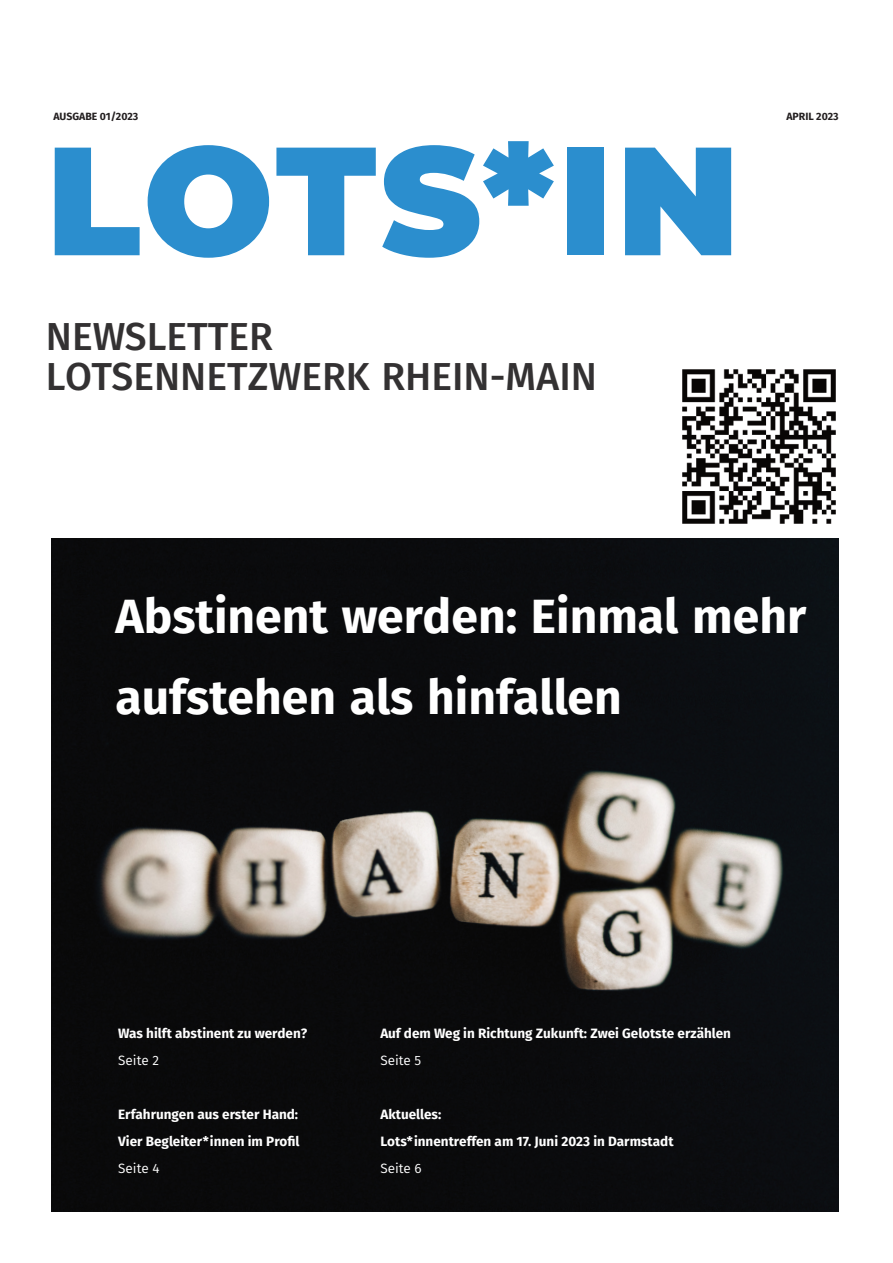
<style>
.page{position:relative;width:893px;height:1263px;background:#fff}
.page>*{position:absolute;margin:0;border:0;box-sizing:border-box;transform-origin:0 0}
.t1{font:900 153.75px "Montserrat";letter-spacing:.02em;color:#2b8ece}
.t2{font:700 48px/81px "Fira Sans";color:#fff}
.t3{font:500 39px/40.5px "Fira Sans";color:#333132}
.t4{font:700 13.5px/27px "Fira Sans";color:#fff}
.t5{font:13.5px "Fira Sans";color:#fff}
.t6{font:700 10.5px "Fira Sans";color:#231f20}
</style>
<div class="page">
<img style="left:51px;top:539px;width:788px;height:673px">
<img style="left:682px;top:369px;width:154px;height:155px">
<p class="t6" style="left:54px;top:110px;width:86px">AUSGABE 01/2023</p>
<p class="t6" style="left:786px;top:110px;width:54px">APRIL 2023</p>
<h1 class="t1" style="left:46px;top:106px;width:695px">LOTS*IN</h1>
<h3 class="t3" style="left:46px;top:316px;width:552px">NEWSLETTER<br>LOTSENNETZWERK RHEIN-MAIN</h3>
<h2 class="t2" style="left:115px;top:577px;width:692px">Abstinent werden: Einmal mehr aufstehen als hinfallen</h2>
<p class="t4" style="left:118px;top:1020px;width:191px">Was hilft abstinent zu werden?</p>
<p class="t5" style="left:118px;top:1053px;width:42px">Seite 2</p>
<p class="t4" style="left:118px;top:1101px;width:183px">Erfahrungen aus erster Hand:<br>Vier Begleiter*innen im Profil</p>
<p class="t5" style="left:118px;top:1161px;width:43px">Seite 4</p>
<p class="t4" style="left:380px;top:1020px;width:352px">Auf dem Weg in Richtung Zukunft: Zwei Gelotste erzählen</p>
<p class="t5" style="left:380px;top:1053px;width:42px">Seite 5</p>
<p class="t4" style="left:380px;top:1101px;width:295px">Aktuelles:<br>Lots*innentreffen am 17. Juni 2023 in Darmstadt</p>
<p class="t5" style="left:380px;top:1161px;width:43px">Seite 6</p>
</div>
